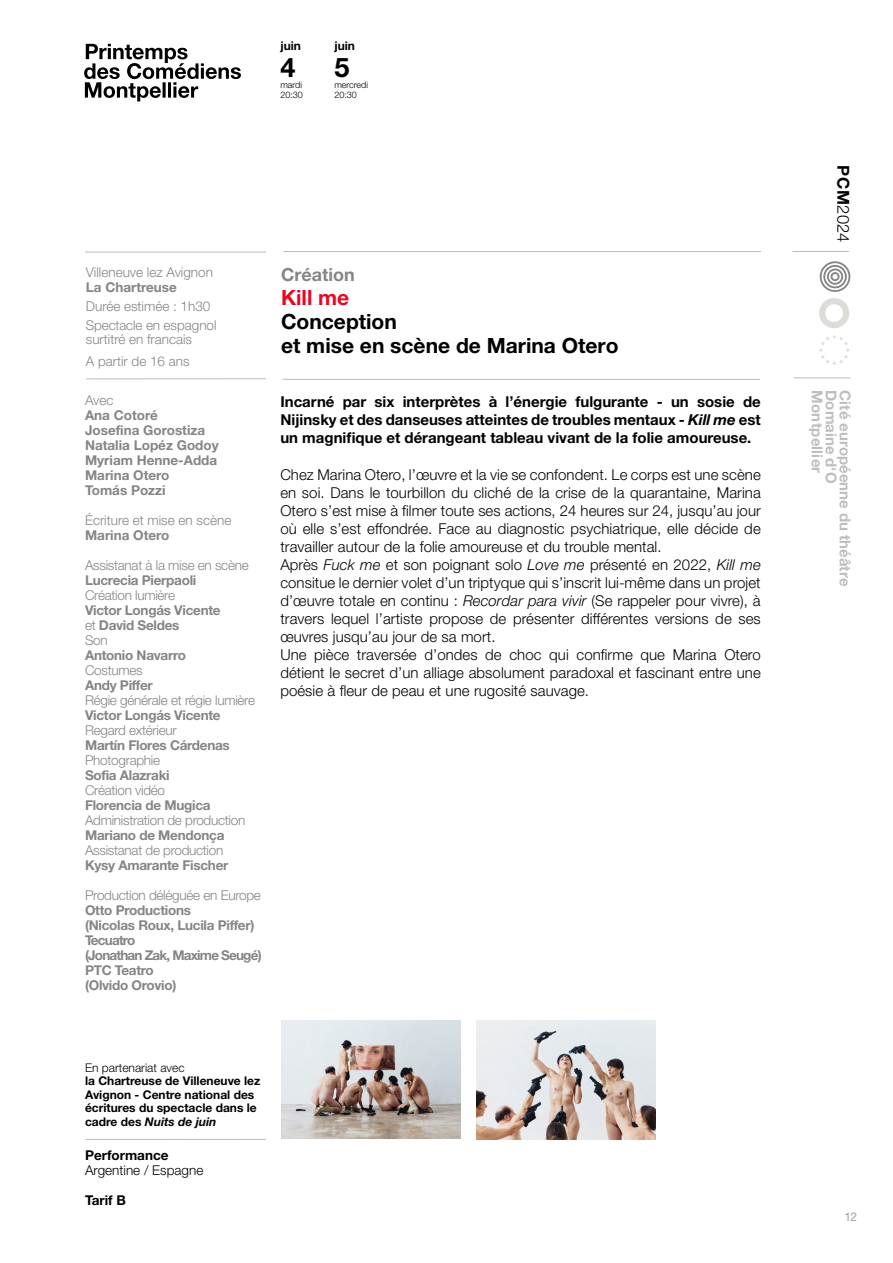
<style>
.page{position:relative;width:893px;height:1263px;background:#fff}
.page>*{position:absolute;margin:0;border:0;box-sizing:border-box;transform-origin:0 0}
.t1{font:700 27px "Helvetica Neue LT Std";color:#000}
.t2{font:700 21px/24px "Helvetica Neue LT Std";color:#000}
.t3{font:700 21px "Helvetica Neue LT Std";color:#e90824}
.t4{font:700 18px "Helvetica Neue LT Std";color:#848686}
.t5{font:300 16.5px "Helvetica Neue LT Std";color:#000}
.t6{font:300 15px/18px "Helvetica Neue LT Std";letter-spacing:.005em;color:#020203}
.t7{font:700 15px/18px "Helvetica Neue LT Std";color:#020203;text-align:justify}
.t8{font:700 15px "Helvetica Neue LT Std";color:#bebebe}
.t9{font:700 13.5px/15px "Helvetica Neue LT Std";letter-spacing:-.02em;color:#858585}
.t10{font:300 13.5px "Helvetica Neue LT Std";letter-spacing:-.02em;color:#858585}
.t11{font:300 13.5px/19.2px "Helvetica Neue LT Std";color:#858585}
.t12{font:700 13.5px/15px "Helvetica Neue LT Std";color:#858585}
.t13{font:700 13.5px "Helvetica Neue LT Std";color:#000}
.t14{font:300 13.5px "Helvetica Neue LT Std";color:#000}
.t15{font:700 12px/13.5px "Helvetica Neue LT Std";color:#020203}
.t16{font:300 12px "Helvetica Neue LT Std";color:#020203}
.t17{font:700 12px "Helvetica Neue LT Std";color:#000}
.t18{font:12px "Helvetica Neue LT Std";color:#9d9d9c}
.t19{font:300 9px "Helvetica Neue LT Std";color:#000}
.s1{font-weight:300}
.s2{font-style:italic}
.s3{font-weight:700}
</style>
<div class="page">
<hr style="left:85px;top:252px;width:181px;height:1px;background:#c0bcb4">
<hr style="left:86px;top:378px;width:180px;height:1px;background:#c0bcb4">
<svg style="left:84px;top:44px;width:157px;height:58px"></svg>
<hr style="left:85px;top:1139px;width:181px;height:1px;background:#c0bcb4">
<hr style="left:283px;top:251px;width:478px;height:1px;background:#c0bcb4">
<hr style="left:282px;top:379px;width:478px;height:1px;background:#c0bcb4">
<hr style="left:792px;top:251px;width:57px;height:1px;background:#c0bcb4">
<div style="left:819px;top:298px;width:30px;height:30px;border:6px solid #c0bcb4;border-radius:50%"></div>
<svg style="left:819px;top:335px;width:30px;height:30px"></svg>
<svg style="left:820px;top:261px;width:30px;height:31px"></svg>
<hr style="left:794px;top:378px;width:56px;height:1px;background:#c0bcb4">
<img style="left:281px;top:1020px;width:179px;height:118px">
<img style="left:477px;top:1020px;width:178px;height:119px">
<p class="t17" style="left:280px;top:39px;width:22px">juin</p>
<p class="t17" style="left:334px;top:39px;width:22px">juin</p>
<h1 class="t1" style="left:280px;top:51px;width:17px">4</h1>
<h1 class="t1" style="left:334px;top:51px;width:17px">5</h1>
<p class="t19" style="left:280px;top:79px;width:23px">mardi</p>
<p class="t19" style="left:334px;top:79px;width:35px">mercredi</p>
<p class="t19" style="left:280px;top:90px;width:24px">20:30</p>
<p class="t19" style="left:334px;top:90px;width:24px">20:30</p>
<p class="t11" style="left:86px;top:262px;width:129px">Villeneuve lez Avignon</p>
<p class="t12" style="left:86px;top:279px;width:93px">La Chartreuse</p>
<p class="t11" style="left:86px;top:296px;width:132px">Durée estimée : 1h30<br>Spectacle en espagnol</p>
<p class="t11" style="left:86px;top:328px;width:108px;line-height:22.2px">surtitré en francais<br>A partir de 16 ans</p>
<p class="t10" style="left:85px;top:392px;width:30px">Avec</p>
<p class="t12" style="left:85px;top:407px;width:135px">Ana Cotoré<br>Josefina Gorostiza<br>Natalia Lopéz Godoy<br>Myriam Henne-Adda<br>Marina Otero<br>Tomás Pozzi</p>
<p class="t11" style="left:85px;top:510px;width:148px">Écriture et mise en scène</p>
<p class="t12" style="left:85px;top:527px;width:86px">Marina Otero</p>
<p class="t10" style="left:85px;top:557px;width:165px">Assistanat à la mise en scène</p>
<p class="t9" style="left:85px;top:572px;width:113px">Lucrecia Pierpaoli</p>
<p class="t10" style="left:85px;top:587px;width:91px">Création lumière</p>
<p class="t9" style="left:85px;top:602px;width:137px">Victor Longás Vicente <span class="s1">et</span> David Seldes<br><span class="s1">Son</span></p>
<p class="t9" style="left:85px;top:647px;width:102px">Antonio Navarro</p>
<p class="t10" style="left:85px;top:662px;width:59px">Costumes</p>
<p class="t9" style="left:85px;top:677px;width:69px">Andy Piffer</p>
<p class="t10" style="left:85px;top:692px;width:172px">Régie générale et régie lumière</p>
<p class="t9" style="left:85px;top:707px;width:137px">Victor Longás Vicente</p>
<p class="t10" style="left:85px;top:722px;width:93px">Regard extérieur</p>
<p class="t9" style="left:85px;top:737px;width:146px">Martín Flores Cárdenas</p>
<p class="t10" style="left:85px;top:752px;width:77px">Photographie</p>
<p class="t9" style="left:85px;top:767px;width:86px">Sofia Alazraki</p>
<p class="t10" style="left:85px;top:782px;width:82px">Création vidéo</p>
<p class="t9" style="left:85px;top:797px;width:127px">Florencia de Mugica</p>
<p class="t10" style="left:85px;top:812px;width:162px">Administration de production</p>
<p class="t9" style="left:85px;top:827px;width:141px">Mariano de Mendonça</p>
<p class="t10" style="left:85px;top:842px;width:140px">Assistanat de production</p>
<p class="t9" style="left:85px;top:857px;width:145px">Kysy Amarante Fischer</p>
<p class="t10" style="left:85px;top:887px;width:177px">Production déléguée en Europe</p>
<p class="t9" style="left:85px;top:902px;width:178px">Otto Productions<br>(Nicolas Roux, Lucila Piffer)<br>Tecuatro<br>(Jonathan Zak, Maxime Seugé)<br>PTC Teatro<br>(Olvido Orovio)</p>
<p class="t4" style="left:281px;top:263px;width:75px">Création</p>
<h2 class="t3" style="left:281px;top:285px;width:70px">Kill me</h2>
<h2 class="t2" style="left:281px;top:309px;width:339px">Conception<br>et mise en scène de Marina Otero</h2>
<p class="t7" style="left:280px;top:393px;width:482px">Incarné par six interprètes à l’énergie fulgurante - un sosie de Nijinsky et des danseuses atteintes de troubles mentaux - <span class="s2">Kill me</span> est un magnifique et dérangeant tableau vivant de la folie amoureuse.</p>
<p class="t6" style="left:280px;top:465px;width:482px">Chez Marina Otero, l’œuvre et la vie se confondent. Le corps est une scène en soi. Dans le tourbillon du cliché de la crise de la quarantaine, Marina Otero s’est mise à filmer toute ses actions, 24 heures sur 24, jusqu’au jour où elle s’est effondrée. Face au diagnostic psychiatrique, elle décide de travailler autour de la folie amoureuse et du trouble mental.<br>Après <span class="s2">Fuck me</span> et son poignant solo <span class="s2">Love me</span> présenté en 2022, <span class="s2">Kill me </span>consitue le dernier volet d’un triptyque qui s’inscrit lui-même dans un projet d’œuvre totale en continu : <span class="s2">Recordar para vivir</span> (Se rappeler pour vivre), à travers lequel l’artiste propose de présenter différentes versions de ses œuvres jusqu’au jour de sa mort.<br>Une pièce traversée d’ondes de choc qui confirme que Marina Otero détient le secret d’un alliage absolument paradoxal et fascinant entre une poésie à fleur de peau et une rugosité sauvage.</p>
<p class="t16" style="left:85px;top:1060px;width:101px">En partenariat avec</p>
<p class="t15" style="left:85px;top:1074px;width:177px">la Chartreuse de Villeneuve lez<br>Avignon - Centre national des écritures du spectacle dans le cadre des <span class="s2">Nuits de juin</span></p>
<p class="t13" style="left:85px;top:1147px;width:85px">Performance</p>
<p class="t14" style="left:85px;top:1162px;width:120px">Argentine / Espagne</p>
<p class="t13" style="left:85px;top:1192px;width:42px">Tarif B</p>
<p class="t5" style="left:853px;top:165px;width:78px;rotate:90deg"><span class="s3">PCM</span>2024</p>
<p class="t8" style="left:826px;top:390px;width:84px;rotate:90deg">Montpellier</p>
<p class="t8" style="left:840px;top:390px;width:95px;rotate:90deg">Domaine d‘O</p>
<p class="t8" style="left:854px;top:390px;width:197px;rotate:90deg">Cité européenne du théâtre</p>
<p class="t18" style="left:845px;top:1209px;width:14px">12</p>
</div>
